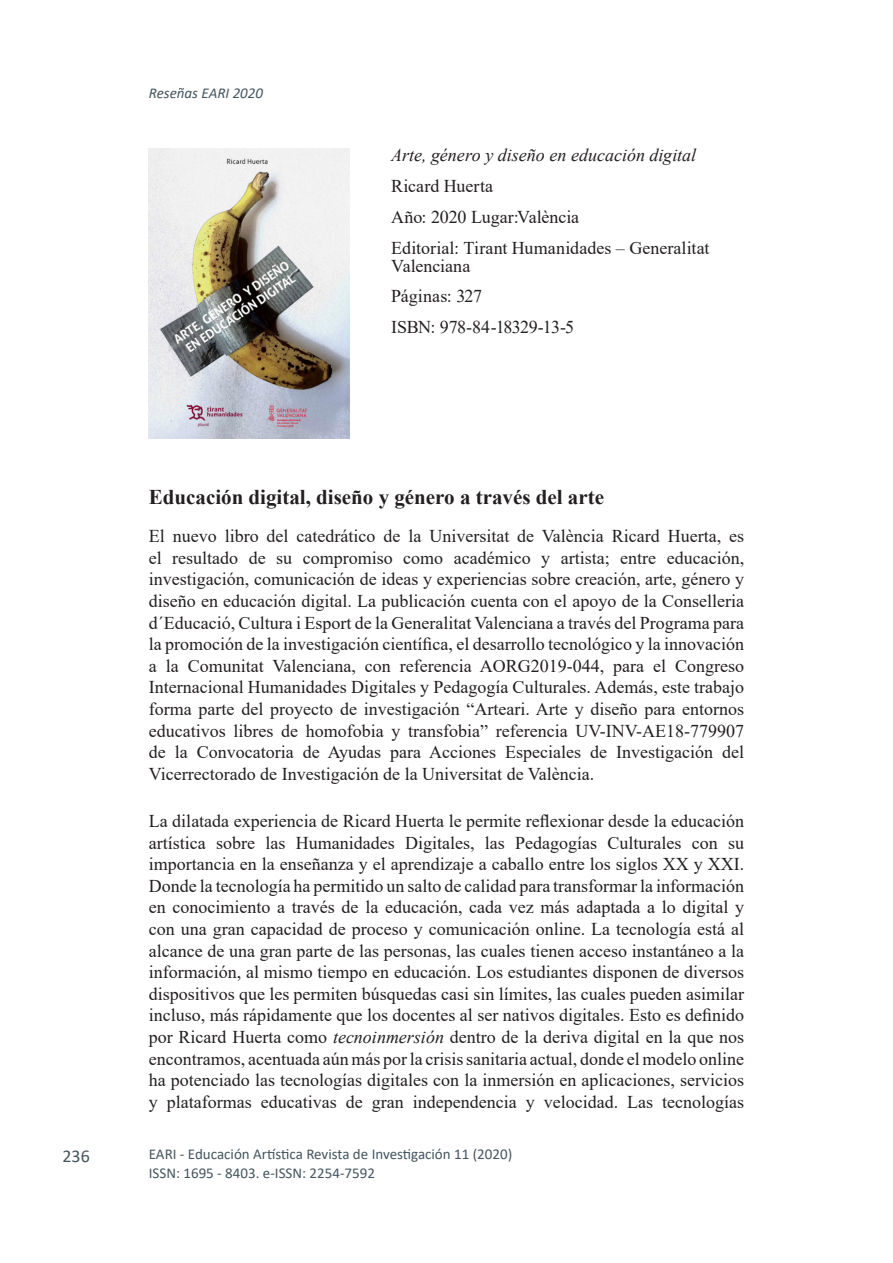
<style>
.page{position:relative;width:893px;height:1263px;background:#fff}
.page>*{position:absolute;margin:0;border:0;box-sizing:border-box;transform-origin:0 0}
.Primer_título{font:700 21px "Times New Roman";color:#231f20}
.texto_normal{font:18px/21.6px "Times New Roman";color:#231f20;text-align:justify}
.Datos_Resenia{font:18px/18px "Times New Roman";letter-spacing:-.005em;color:#231f20}
.Datos_Resenia-2{font:italic 18px "Times New Roman";letter-spacing:-.005em;color:#231f20}
.Datos_Resenia-3{font:18px "Times New Roman";letter-spacing:-.025em;color:#231f20}
.t1{font:18px "Calibri";color:#45555f}
.t2{font:15px "Calibri";color:#45555f}
.t3{font:italic 15px "Calibri";color:#45555f}
.s1{font-style:italic}
</style>
<div class="page">
<img style="left:149px;top:149px;width:201px;height:289px">
<p class="t3" style="left:149px;top:82px;width:116px">Reseñas EARI 2020</p>
<p class="Datos_Resenia-2" style="left:391px;top:143px;width:306px">Arte, género y diseño en educación digital</p>
<p class="Datos_Resenia" style="left:391px;top:176px;width:104px">Ricard Huerta</p>
<p class="Datos_Resenia" style="left:391px;top:207px;width:189px">Año: 2020 Lugar:València</p>
<p class="Datos_Resenia" style="left:391px;top:238px;width:320px">Editorial: Tirant Humanidades – Generalitat<br>Valenciana</p>
<p class="Datos_Resenia" style="left:391px;top:287px;width:92px">Páginas: 327</p>
<p class="Datos_Resenia-3" style="left:391px;top:314px;width:185px">ISBN: 978-84-18329-13-5</p>
<p class="Primer_título" style="left:149px;top:481px;width:457px">Educación digital, diseño y género a través del arte</p>
<p class="texto_normal" style="left:149px;top:525px;width:597px">El nuevo libro del catedrático de la Universitat de València Ricard Huerta, es el resultado de su compromiso como académico y artista; entre educación, investigación, comunicación de ideas y experiencias sobre creación, arte, género y diseño en educación digital. La publicación cuenta con el apoyo de la Conselleria d´Educació, Cultura i Esport de la Generalitat Valenciana a través del Programa para la promoción de la investigación científica, el desarrollo tecnológico y la innovación a la Comunitat Valenciana, con referencia AORG2019-044, para el Congreso Internacional Humanidades Digitales y Pedagogía Culturales. Además, este trabajo forma parte del proyecto de investigación “Arteari. Arte y diseño para entornos educativos libres de homofobia y transfobia” referencia UV-INV-AE18-779907 de la Convocatoria de Ayudas para Acciones Especiales de Investigación del Vicerrectorado de Investigación de la Universitat de València.</p>
<p class="texto_normal" style="left:149px;top:809px;width:597px">La dilatada experiencia de Ricard Huerta le permite reflexionar desde la educación artística sobre las Humanidades Digitales, las Pedagogías Culturales con su importancia en la enseñanza y el aprendizaje a caballo entre los siglos XX y XXI.<br>Donde la tecnología ha permitido un salto de calidad para transformar la información en conocimiento a través de la educación, cada vez más adaptada a lo digital y con una gran capacidad de proceso y comunicación online. La tecnología está al alcance de una gran parte de las personas, las cuales tienen acceso instantáneo a la información, al mismo tiempo en educación. Los estudiantes disponen de diversos dispositivos que les permiten búsquedas casi sin límites, las cuales pueden asimilar incluso, más rápidamente que los docentes al ser nativos digitales. Esto es definido por Ricard Huerta como <span class="s1">tecnoinmersión</span> dentro de la deriva digital en la que nos encontramos, acentuada aún más por la crisis sanitaria actual, donde el modelo online ha potenciado las tecnologías digitales con la inmersión en aplicaciones, servicios y plataformas educativas de gran independencia y velocidad. Las tecnologías</p>
<p class="t1" style="left:62px;top:1143px;width:29px">236</p>
<p class="t2" style="left:149px;top:1144px;width:365px">EARI - Educación Artística Revista de Investigación 11 (2020)</p>
<p class="t2" style="left:149px;top:1162px;width:228px">ISSN: 1695 - 8403. e-ISSN: 2254-7592</p>
</div>
